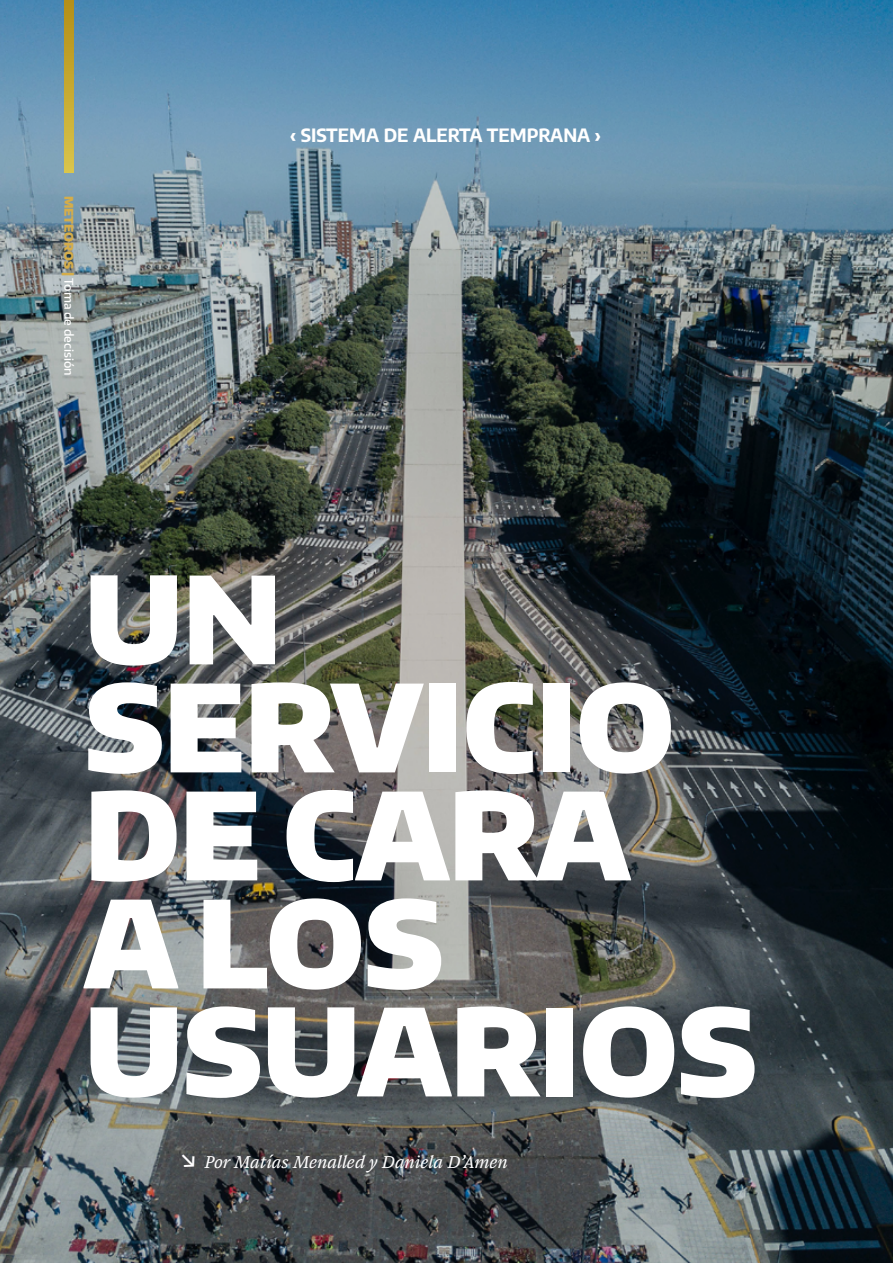
<style>
.page{position:relative;width:893px;height:1263px;background:#fff}
.page>*{position:absolute;margin:0;border:0;box-sizing:border-box;transform-origin:0 0}
.t1{font:900 120px/108px "Encode Sans";letter-spacing:-.01em;color:#fff}
.t2{font:italic 18px "Pensum Pro";color:#fff}
.t3{font:700 18px "Encode Sans";color:#fff}
.t4{font:500 12px "Encode Sans";color:#fff}
.s1{font-weight:900;color:#d5ad4a}
.s2{font-family:"Fira Sans";font-style:normal;font-size:24px}
</style>
<div class="page">
<img style="left:0;top:0;width:893px;height:1263px">
<svg style="left:64px;top:0;width:9px;height:172px;background:#c6a930"></svg>
<p class="t4" style="left:77px;top:196px;width:181px;rotate:90deg"><span class="s1">METEOROS |</span> Toma de decisión</p>
<p class="t3" style="left:290px;top:122px;width:313px">‹ SISTEMA DE ALERTA TEMPRANA ›</p>
<h1 class="t1" style="left:84px;top:562px;width:675px">UN<br>SERVICIO<br>DE CARA<br>A LOS<br>USUARIOS</h1>
<p class="t2" style="left:178px;top:1150px;width:332px"><span class="s2">↘</span> Por Matías Menalled y Daniela D’Amen</p>
</div>
